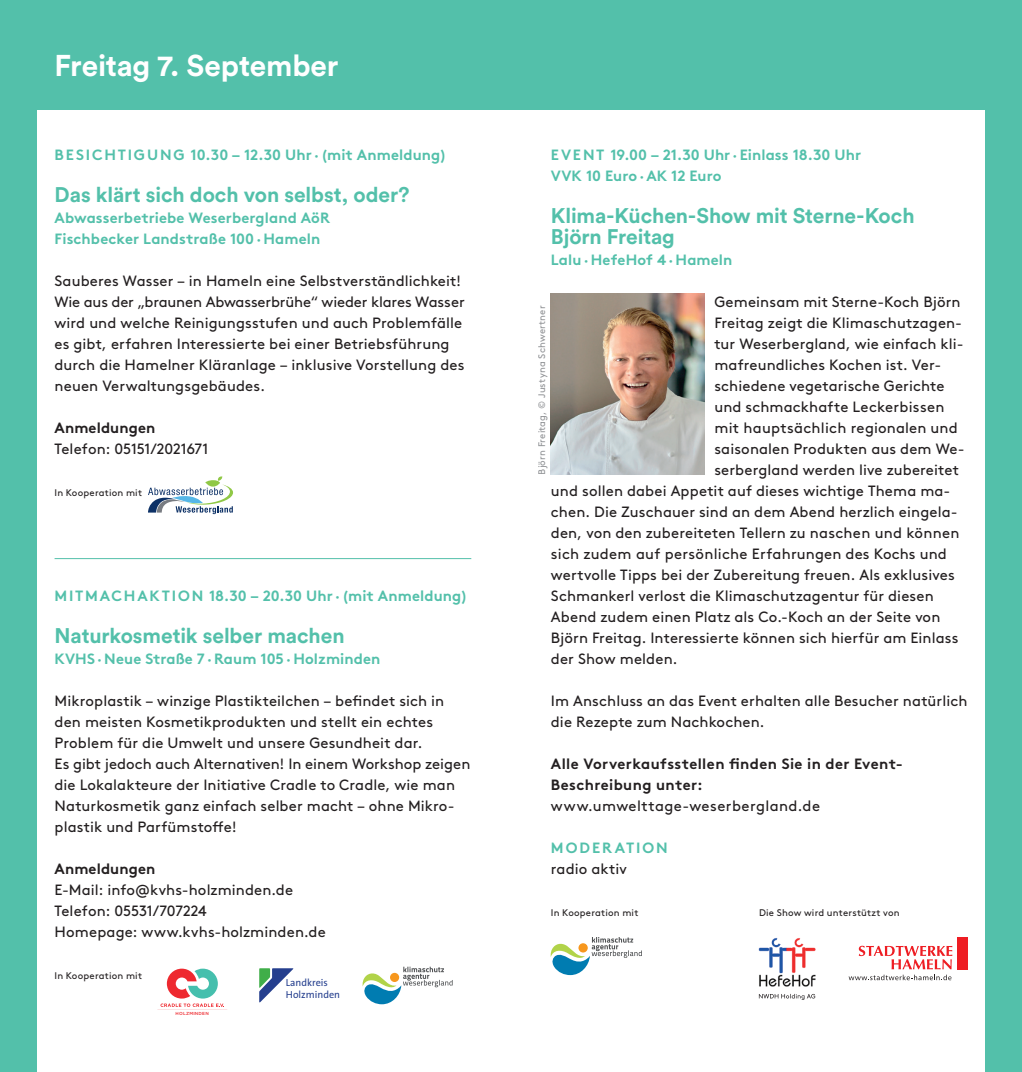
<style>
.page{position:relative;width:1022px;height:1072px;background:#fff}
.page>*{position:absolute;margin:0;border:0;box-sizing:border-box;transform-origin:0 0}
.t1{font:700 29.75px "Circular Std";letter-spacing:-.005em;color:#fff}
.t2{font:700 21px/21px "Circular Std";letter-spacing:-.005em;color:#53c0aa}
.t3{font:14.88px/21px "Brown";letter-spacing:.01em;color:#231f20}
.t4{font:700 14.88px/21px "Brown";letter-spacing:.005em;color:#53c0aa}
.t5{font:700 14.88px/21px "Brown";letter-spacing:.02em;color:#231f20}
.t6{font:14.88px "Brown";letter-spacing:.03em;color:#231f20}
.t7{font:700 14.88px "Brown";letter-spacing:.135em;color:#53c0aa}
.t8{font:10.15px/12.6px "The Sans";color:#253f8e}
.t9{font:9.62px "Brown";letter-spacing:.02em;color:#231f20}
.t10{font:9.62px "Brown";letter-spacing:.02em;color:#939598}
.t11{font:500 4.38px "Gotham";letter-spacing:.05em;color:#ee292f}
</style>
<div class="page">
<div style="left:0;top:0;width:1022px;height:109px;background:#53c0aa"></div>
<div style="left:0;top:0;width:36px;height:1071px;background:#53c0aa"></div>
<div style="left:986px;top:0;width:36px;height:1071px;background:#53c0aa"></div>
<img style="left:551px;top:293px;width:153px;height:181px">
<svg style="left:148px;top:476px;width:85px;height:38px"></svg>
<hr style="left:55px;top:558px;width:416px;height:1px;background:#53c0aa">
<svg style="left:157px;top:968px;width:70px;height:42px"></svg>
<svg style="left:259px;top:968px;width:34px;height:34px"></svg>
<svg style="left:363px;top:966px;width:90px;height:38px"></svg>
<svg style="left:551px;top:937px;width:91px;height:38px"></svg>
<img style="left:758px;top:938px;width:57px;height:48px">
<svg style="left:759px;top:993px;width:56px;height:7px"></svg>
<svg style="left:849px;top:945px;width:103px;height:35px"></svg>
<div style="left:957px;top:937px;width:10px;height:32px;background:#ee1d23"></div>
<h1 class="t1" style="left:55px;top:46px;width:285px">Freitag 7. September</h1>
<p class="t4" style="left:55px;top:142px;width:393px">BE SICHTIGUNG 10.30 – 12.30 Uhr · (mit Anmeldung)</p>
<h2 class="t2" style="left:55px;top:183px;width:356px">Das klärt sich doch von selbst, oder?</h2>
<p class="t4" style="left:55px;top:205px;width:277px">Abwasserbetriebe Weserbergland AöR<br>Fischbecker Landstraße 100 · Hameln</p>
<p class="t3" style="left:55px;top:269px;width:412px">Sauberes Wasser – in Hameln eine Selbstverständlichkeit!<br>Wie aus der „braunen Abwasserbrühe“ wieder klares Wasser wird und welche Reinigungsstufen und auch Problemfälle es gibt, erfahren Interessierte bei einer Betriebsführung durch die Hamelner Kläranlage – inklusive Vorstellung des neuen Verwaltungsgebäudes.</p>
<p class="t5" style="left:55px;top:415px;width:102px">Anmeldungen</p>
<p class="t3" style="left:55px;top:437px;width:155px">Telefon: 05151/2021671</p>
<p class="t9" style="left:55px;top:485px;width:89px">In Kooperation mit</p>
<p class="t4" style="left:55px;top:583px;width:414px">MITMACHAKTION 18.30 – 20.30 Uhr · (mit Anmeldung)</p>
<h2 class="t2" style="left:55px;top:624px;width:292px">Naturkosmetik selber machen</h2>
<p class="t4" style="left:55px;top:646px;width:327px">KVHS · Neue Straße 7 · Raum 105 · Holzminden</p>
<p class="t3" style="left:55px;top:689px;width:417px">Mikroplastik – winzige Plastikteilchen – befindet sich in den meisten Kosmetikprodukten und stellt ein echtes Problem für die Umwelt und unsere Gesundheit dar.<br>Es gibt jedoch auch Alternativen! In einem Workshop zeigen die Lokalakteure der Initiative Cradle to Cradle, wie man Naturkosmetik ganz einfach selber macht – ohne Mikro&shy;plastik und Parfümstoffe!</p>
<p class="t5" style="left:55px;top:856px;width:102px">Anmeldungen</p>
<p class="t3" style="left:55px;top:878px;width:273px">E-Mail: info@kvhs-holzminden.de<br>Telefon: 05531/707224<br>Homepage: www.kvhs-holzminden.de</p>
<p class="t9" style="left:55px;top:968px;width:89px">In Kooperation mit</p>
<p class="t8" style="left:286px;top:975px;width:56px">Landkreis<br>Holzminden</p>
<p class="t11" style="left:176px;top:1010px;width:35px">HOLZMINDEN</p>
<p class="t4" style="left:551px;top:142px;width:312px">EVENT 19.00 – 21.30 Uhr · Einlass 18.30 Uhr<br>VVK 10 Euro · AK 12 Euro</p>
<h2 class="t2" style="left:551px;top:204px;width:365px">Klima-Küchen-Show mit Sterne-Koch<br>Björn Freitag</h2>
<p class="t4" style="left:551px;top:247px;width:183px">Lalu · HefeHof 4 · Hameln</p>
<p class="t3" style="left:714px;top:290px;width:248px">Gemeinsam mit Sterne-Koch Björn</p>
<p class="t3" style="left:714px;top:311px;width:249px">Freitag zeigt die Klimaschutzagen-</p>
<p class="t3" style="left:714px;top:332px;width:251px">tur Weserbergland, wie einfach kli-</p>
<p class="t3" style="left:714px;top:353px;width:228px">mafreundliches Kochen ist. Ver-</p>
<p class="t3" style="left:714px;top:374px;width:232px">schiedene vegetarische Gerichte</p>
<p class="t3" style="left:714px;top:395px;width:232px">und schmackhafte Leckerbissen</p>
<p class="t3" style="left:714px;top:416px;width:245px">mit hauptsächlich regionalen und</p>
<p class="t3" style="left:714px;top:437px;width:252px">saisonalen Produkten aus dem We-</p>
<p class="t3" style="left:714px;top:458px;width:246px">serbergland werden live zubereitet</p>
<p class="t3" style="left:551px;top:479px;width:401px">und sollen dabei Appetit auf dieses wichtige Thema ma-</p>
<p class="t3" style="left:551px;top:500px;width:408px">chen. Die Zuschauer sind an dem Abend herzlich eingela-</p>
<p class="t3" style="left:551px;top:521px;width:410px">den, von den zubereiteten Tellern zu naschen und können</p>
<p class="t3" style="left:551px;top:542px;width:397px">sich zudem auf persönliche Erfahrungen des Kochs und</p>
<p class="t3" style="left:551px;top:563px;width:405px">wertvolle Tipps bei der Zubereitung freuen. Als exklusives</p>
<p class="t3" style="left:551px;top:584px;width:384px">Schmankerl verlost die Klimaschutzagentur für diesen</p>
<p class="t3" style="left:551px;top:605px;width:391px">Abend zudem einen Platz als Co.-Koch an der Seite von</p>
<p class="t3" style="left:551px;top:626px;width:409px">Björn Freitag. Interessierte können sich hierfür am Einlass</p>
<p class="t3" style="left:551px;top:647px;width:128px">der Show melden.</p>
<p class="t3" style="left:551px;top:689px;width:418px">Im Anschluss an das Event erhalten alle Besucher natürlich die Rezepte zum Nachkochen.</p>
<p class="t5" style="left:551px;top:751px;width:353px">Alle Vorverkaufsstellen finden Sie in der Event-<br>Beschreibung unter:</p>
<p class="t6" style="left:551px;top:794px;width:271px">www.umwelttage-weserbergland.de</p>
<p class="t7" style="left:551px;top:835px;width:118px">MODERATION</p>
<p class="t3" style="left:551px;top:857px;width:77px">radio aktiv</p>
<p class="t9" style="left:551px;top:905px;width:89px">In Kooperation mit</p>
<p class="t10" style="left:535px;top:474px;width:171px;rotate:-90deg">Björn Freitag, © Justyna Schwertner</p>
<p class="t9" style="left:759px;top:905px;width:142px">Die Show wird unterstützt von</p>
</div>
